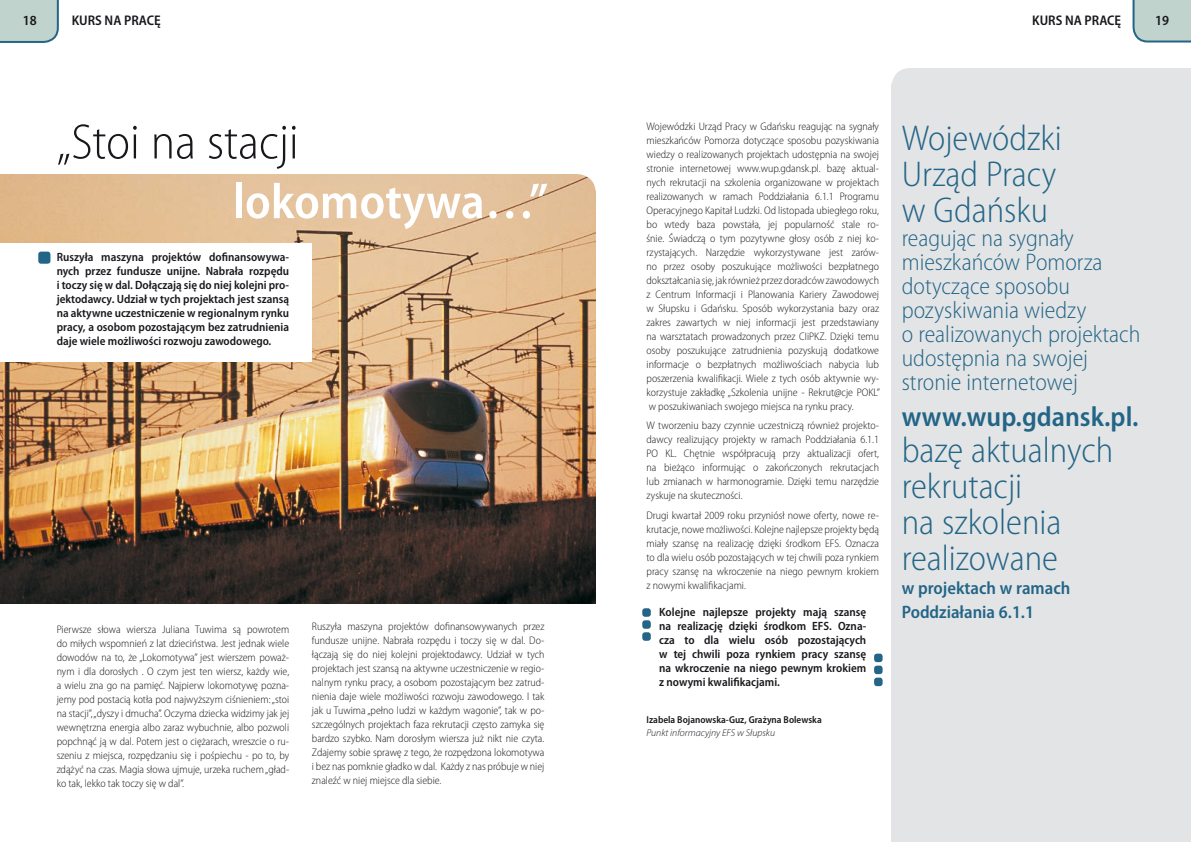
<style>
.page{position:relative;width:1191px;height:842px;background:#fff}
.page>*{position:absolute;margin:0;border:0;box-sizing:border-box;transform-origin:0 0}
.t1{font:300 semi-condensed 50px "Myriad Pro";color:#1a171c}
.t2{font:600 semi-condensed 50px "Myriad Pro";color:#fff}
.t3{font:300 semi-condensed 36px/36px "Myriad Pro";color:#236587}
.t4{font:600 semi-condensed 28px "Myriad Pro";color:#236587}
.t5{font:300 semi-condensed 24px/24px "Myriad Pro";color:#236587}
.t6{font:600 semi-condensed 18px/24px "Myriad Pro";color:#236587}
.t7{font:600 semi-condensed 14px "Myriad Pro";color:#1a171c}
.t8{font:600 semi-condensed 12px/14px "Myriad Pro";color:#1a171c;text-align:justify}
.t9{font:300 semi-condensed 11px/14px "Myriad Pro";color:#1a171c;text-align:justify}
.t10{font:600 semi-condensed 10px "Myriad Pro";color:#1a171c}
.t11{font:italic 300 10px "Myriad Pro";color:#1a171c}
</style>
<div class="page">
<div style="left:891px;top:69px;width:300px;height:773px;background:#e3e4e5"></div>
<img style="left:0;top:174px;width:595px;height:430px">
<div style="left:0;top:243px;width:311px;height:118px;background:#fff"></div>
<div style="left:642px;top:608px;width:9px;height:9px;background:#236587;border-radius:3px"></div>
<div style="left:874px;top:654px;width:8px;height:8px;background:#236587;border-radius:3px"></div>
<div style="left:642px;top:620px;width:9px;height:9px;background:#236587;border-radius:3px"></div>
<div style="left:874px;top:666px;width:8px;height:8px;background:#236587;border-radius:3px"></div>
<div style="left:642px;top:632px;width:9px;height:9px;background:#236587;border-radius:3px"></div>
<div style="left:874px;top:678px;width:8px;height:8px;background:#236587;border-radius:3px"></div>
<div style="left:38px;top:252px;width:12px;height:12px;background:#236587;border-radius:3px"></div>
<svg style="left:873px;top:50px;width:37px;height:36px"></svg>
<svg style="left:577px;top:156px;width:37px;height:36px"></svg>
<svg style="left:0;top:0;width:59px;height:43px;background:#b5cbc8"></svg>
<svg style="left:1132px;top:0;width:59px;height:43px;background:#b6ccc9"></svg>
<p class="t7" style="left:23px;top:13px;width:15px">18</p>
<p class="t7" style="left:72px;top:12px;width:91px">KURS NA PRACĘ</p>
<p class="t7" style="left:1032px;top:12px;width:91px">KURS NA PRACĘ</p>
<p class="t7" style="left:1155px;top:13px;width:15px">19</p>
<h1 class="t1" style="left:57px;top:115px;width:243px">„Stoi na stacji</h1>
<h1 class="t2" style="left:233px;top:174px;width:317px">lokomotywa…”</h1>
<p class="t8" style="left:57px;top:250px;width:234px">Ruszyła maszyna projektów dofinansowywa&shy;nych przez fundusze unijne. Nabrała rozpędu i toczy się w dal. Dołączają się do niej kolejni pro&shy;jektodawcy. Udział w tych projektach jest szansą na aktywne uczestniczenie w regionalnym rynku pracy, a osobom pozostającym bez zatrudnienia daje wiele możliwości rozwoju zawodowego.</p>
<p class="t9" style="left:57px;top:622px;width:234px">Pierwsze słowa wiersza Juliana Tuwima są powrotem do miłych wspomnień z lat dzieciństwa. Jest jednak wiele dowodów na to, że „Lokomotywa” jest wierszem poważ&shy;nym i dla dorosłych . O czym jest ten wiersz, każdy wie, a wielu zna go na pamięć. Najpierw lokomotywę pozna&shy;jemy pod postacią kotła pod najwyższym ciśnieniem: „stoi na stacji”, „dyszy i dmucha”. Oczyma dziecka widzimy jak jej wewnętrzna energia albo zaraz wybuchnie, albo pozwoli popchnąć ją w dal. Potem jest o ciężarach, wreszcie o ru&shy;szeniu z miejsca, rozpędzaniu się i pośpiechu - po to, by zdążyć na czas. Magia słowa ujmuje, urzeka ruchem „gład&shy;ko tak, lekko tak toczy się w dal”.</p>
<p class="t9" style="left:312px;top:619px;width:234px">Ruszyła maszyna projektów dofinansowywanych przez fundusze unijne. Nabrała rozpędu i toczy się w dal. Do&shy;łączają się do niej kolejni projektodawcy. Udział w tych projektach jest szansą na aktywne uczestniczenie w regio&shy;nalnym rynku pracy, a osobom pozostającym bez zatrud&shy;nienia daje wiele możliwości rozwoju zawodowego. I tak jak u Tuwima „pełno ludzi w każdym wagonie”, tak w po&shy;szczególnych projektach faza rekrutacji często zamyka się bardzo szybko. Nam dorosłym wiersza już nikt nie czyta.<br>Zdajemy sobie sprawę z tego, że rozpędzona lokomotywa i bez nas pomknie gładko w dal. Każdy z nas próbuje w niej znaleźć w niej miejsce dla siebie.</p>
<p class="t9" style="left:646px;top:119px;width:235px">Wojewódzki Urząd Pracy w Gdańsku reagując na sygnały mieszkańców Pomorza dotyczące sposobu pozyskiwania wiedzy o realizowanych projektach udostępnia na swojej stronie internetowej www.wup.gdansk.pl. bazę aktual&shy;nych rekrutacji na szkolenia organizowane w projektach realizowanych w ramach Poddziałania 6.1.1 Programu Operacyjnego Kapitał Ludzki. Od listopada ubiegłego roku, bo wtedy baza powstała, jej popularność stale ro&shy;śnie. Świadczą o tym pozytywne głosy osób z niej ko&shy;rzystających. Narzędzie wykorzystywane jest zarów&shy;no przez osoby poszukujące możliwości bezpłatnego dokształcania się, jak również przez doradców zawodowych z Centrum Informacji i Planowania Kariery Zawodowej w Słupsku i Gdańsku. Sposób wykorzystania bazy oraz zakres zawartych w niej informacji jest przedstawiany na warsztatach prowadzonych przez CIiPKZ. Dzięki temu osoby poszukujące zatrudnienia pozyskują dodatkowe informacje o bezpłatnych możliwościach nabycia lub poszerzenia kwalifikacji. Wiele z tych osób aktywnie wy&shy;korzystuje zakładkę „Szkolenia unijne - Rekrut@cje POKL” w poszukiwaniach swojego miejsca na rynku pracy.</p>
<p class="t9" style="left:646px;top:419px;width:234px">W tworzeniu bazy czynnie uczestniczą również projekto&shy;dawcy realizujący projekty w ramach Poddziałania 6.1.1<br>PO KL. Chętnie współpracują przy aktualizacji ofert, na bieżąco informując o zakończonych rekrutacjach lub zmianach w harmonogramie. Dzięki temu narzędzie zyskuje na skuteczności.</p>
<p class="t9" style="left:646px;top:509px;width:234px">Drugi kwartał 2009 roku przyniósł nowe oferty, nowe re&shy;krutacje, nowe możliwości. Kolejne najlepsze projekty będą miały szansę na realizację dzięki środkom EFS. Oznacza to dla wielu osób pozostających w tej chwili poza rynkiem pracy szansę na wkroczenie na niego pewnym krokiem z nowymi kwalifikacjami.</p>
<p class="t8" style="left:659px;top:605px;width:208px">Kolejne najlepsze projekty mają szansę na realizację dzięki środkom EFS. Ozna&shy;cza to dla wielu osób pozostających w tej chwili poza rynkiem pracy szansę na wkroczenie na niego pewnym krokiem z nowymi kwalifikacjami.</p>
<p class="t10" style="left:646px;top:714px;width:177px">Izabela Bojanowska-Guz, Grażyna Bolewska</p>
<p class="t11" style="left:646px;top:727px;width:130px">Punkt informacyjny EFS w Słupsku</p>
<h2 class="t3" style="left:901px;top:121px;width:162px">Wojewódzki<br>Urząd Pracy w Gdańsku</h2>
<h3 class="t5" style="left:901px;top:226px;width:240px">reagując na sygnały mieszkańców Pomorza dotyczące sposobu pozyskiwania wiedzy<br>o realizowanych projektach udostępnia na swojej stronie internetowej</h3>
<h3 class="t4" style="left:901px;top:401px;width:238px">www.wup.gdansk.pl.</h3>
<h2 class="t3" style="left:901px;top:433px;width:213px">bazę aktualnych rekrutacji<br>na szkolenia realizowane</h2>
<h3 class="t6" style="left:901px;top:576px;width:170px">w projektach w ramach<br>Poddziałania 6.1.1</h3>
</div>
